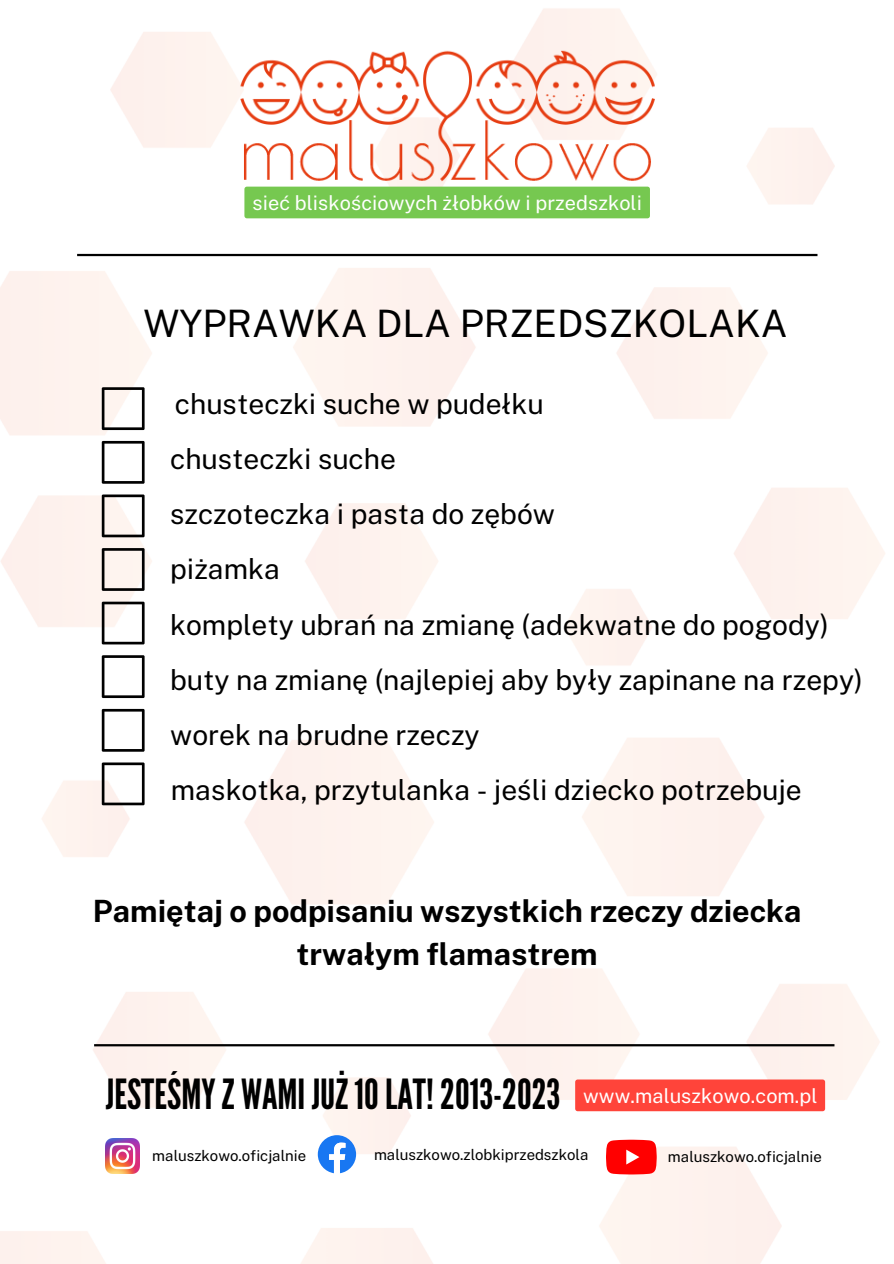
<style>
.page{position:relative;width:894px;height:1264px;background:#fff}
.page>*{position:absolute;margin:0;border:0;box-sizing:border-box;transform-origin:0 0}
.t1{font:41.4px "League Gothic";color:#000}
.t2{font:37.8px "Public Sans";color:#000}
.t3{font:700 30.6px/42.5px "Public Sans";color:#000;text-align:center}
.t4{font:28.2px/55.1px "Public Sans";color:#000}
.t5{font:19.95px "Public Sans";letter-spacing:.005em;color:#fff}
.t6{font:15px "Public Sans";color:#000}
</style>
<div class="page">
<img style="left:0;top:8px;width:885px;height:1255px">
<img style="left:198px;top:22px;width:498px;height:204px">
<div style="left:244px;top:187px;width:405px;height:31px;background:#76c850;border-radius:3px"></div>
<svg style="left:102px;top:387px;width:42px;height:43px"></svg>
<svg style="left:102px;top:441px;width:42px;height:43px"></svg>
<svg style="left:102px;top:494px;width:42px;height:43px"></svg>
<svg style="left:102px;top:548px;width:42px;height:43px"></svg>
<svg style="left:102px;top:601px;width:42px;height:43px"></svg>
<svg style="left:102px;top:655px;width:42px;height:43px"></svg>
<svg style="left:102px;top:709px;width:42px;height:42px"></svg>
<svg style="left:102px;top:762px;width:42px;height:43px"></svg>
<hr style="left:77px;top:254px;width:740px;height:2px;background:#000">
<svg style="left:318px;top:1135px;width:38px;height:38px"></svg>
<img style="left:105px;top:1138px;width:35px;height:35px">
<hr style="left:94px;top:1044px;width:740px;height:2px;background:#000">
<svg style="left:606px;top:1139px;width:50px;height:35px;background:#fe1e1e"></svg>
<div style="left:575px;top:1079px;width:249px;height:32px;background:#ff443a;border-radius:3px"></div>
<p class="t5" style="left:252px;top:191px;width:391px">sieć bliskościowych żłobków i przedszkoli</p>
<h2 class="t2" style="left:143px;top:301px;width:645px">WYPRAWKA DLA PRZEDSZKOLAKA</h2>
<p class="t4" style="left:170px;top:376px;width:694px">chusteczki suche w pudełku<br>chusteczki suche<br>szczoteczka i pasta do zębów<br>piżamka<br>komplety ubrań na zmianę (adekwatne do pogody) buty na zmianę (najlepiej aby były zapinane na rzepy) worek na brudne rzeczy<br>maskotka, przytulanka - jeśli dziecko potrzebuje</p>
<p class="t3" style="left:93px;top:890px;width:710px">Pamiętaj o podpisaniu wszystkich rzeczy dziecka trwałym flamastrem</p>
<h1 class="t1" style="left:106px;top:1070px;width:713px">JESTEŚMYZ WAMI JUŻ 10LAT!2013-2023 <sup>www.maluszkowo.com.pl</sup></h1>
<p class="t6" style="left:152px;top:1146px;width:155px">maluszkowo.oficjalnie</p>
<p class="t6" style="left:374px;top:1145px;width:216px">maluszkowo.zlobkiprzedszkola</p>
<p class="t6" style="left:667px;top:1148px;width:155px">maluszkowo.oficjalnie</p>
</div>
